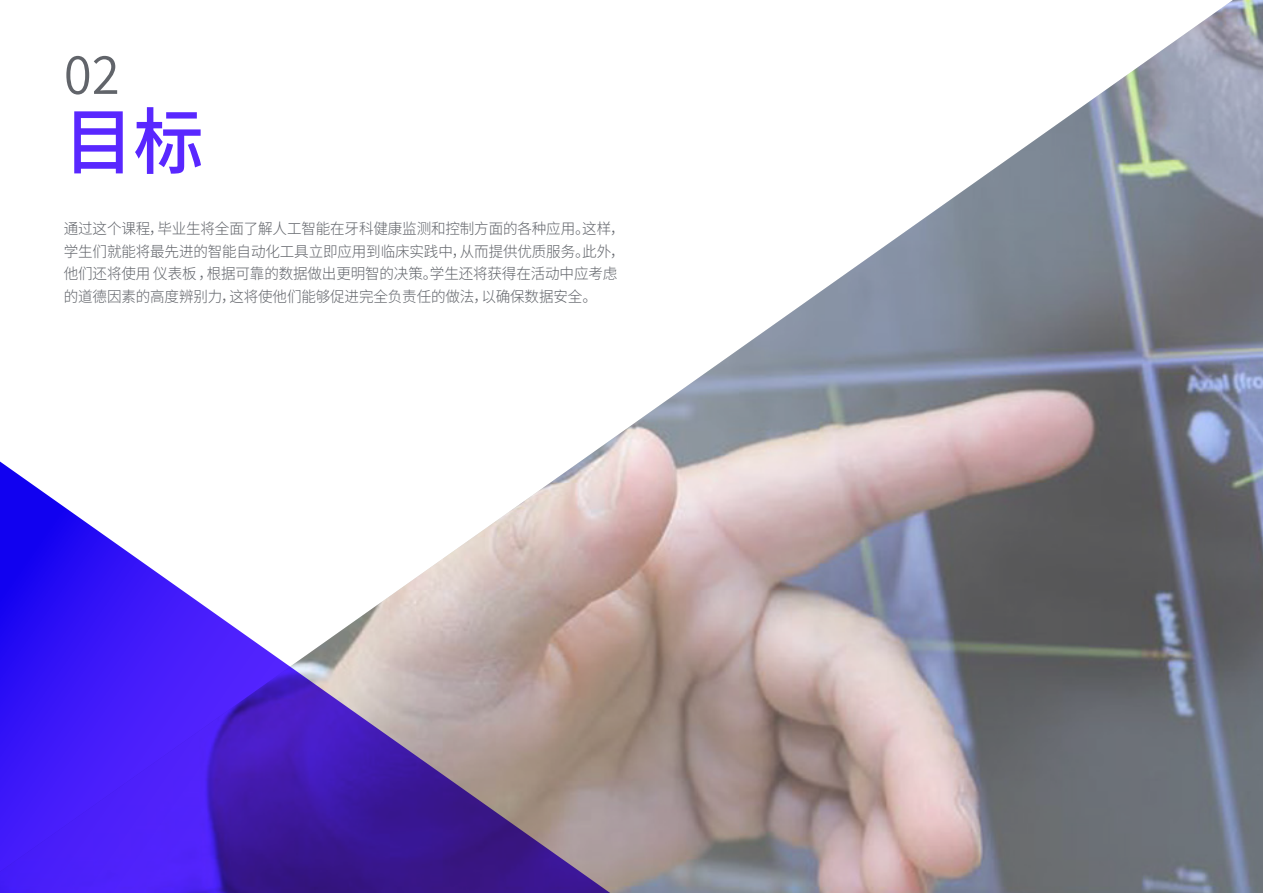
<style>
.page{position:relative;width:1263px;height:893px;background:#fff}
.page>*{position:absolute;margin:0;border:0;box-sizing:border-box;transform-origin:0 0}
.t1{font:500 72px "Source Han Sans CN";color:#5927ff}
.t2{font:52.5px "Source Han Sans CN";color:#61646a}
.t3{font:300 15px/22.5px "Source Han Sans CN";letter-spacing:-.01em;color:#61646a}
</style>
<div class="page">
<img style="left:602px;top:0;width:661px;height:893px">
<svg style="left:0;top:446px;width:640px;height:447px"></svg>
<h2 class="t2" style="left:64px;top:45px;width:57px">02</h2>
<h1 class="t1" style="left:64px;top:101px;width:141px">目标</h1>
<p class="t3" style="left:64px;top:218px;width:562px">通过这个课程，毕业生将全面了解人工智能在牙科健康监测和控制方面的各种应用。这样，学生们就能将最先进的智能自动化工具立即应用到临床实践中，从而提供优质服务。此外，他们还将使用 仪表板 ，根据可靠的数据做出更明智的决策。学生还将获得在活动中应考虑的道德因素的高度辨别力，这将使他们能够促进完全负责任的做法，以确保数据安全。</p>
</div>
